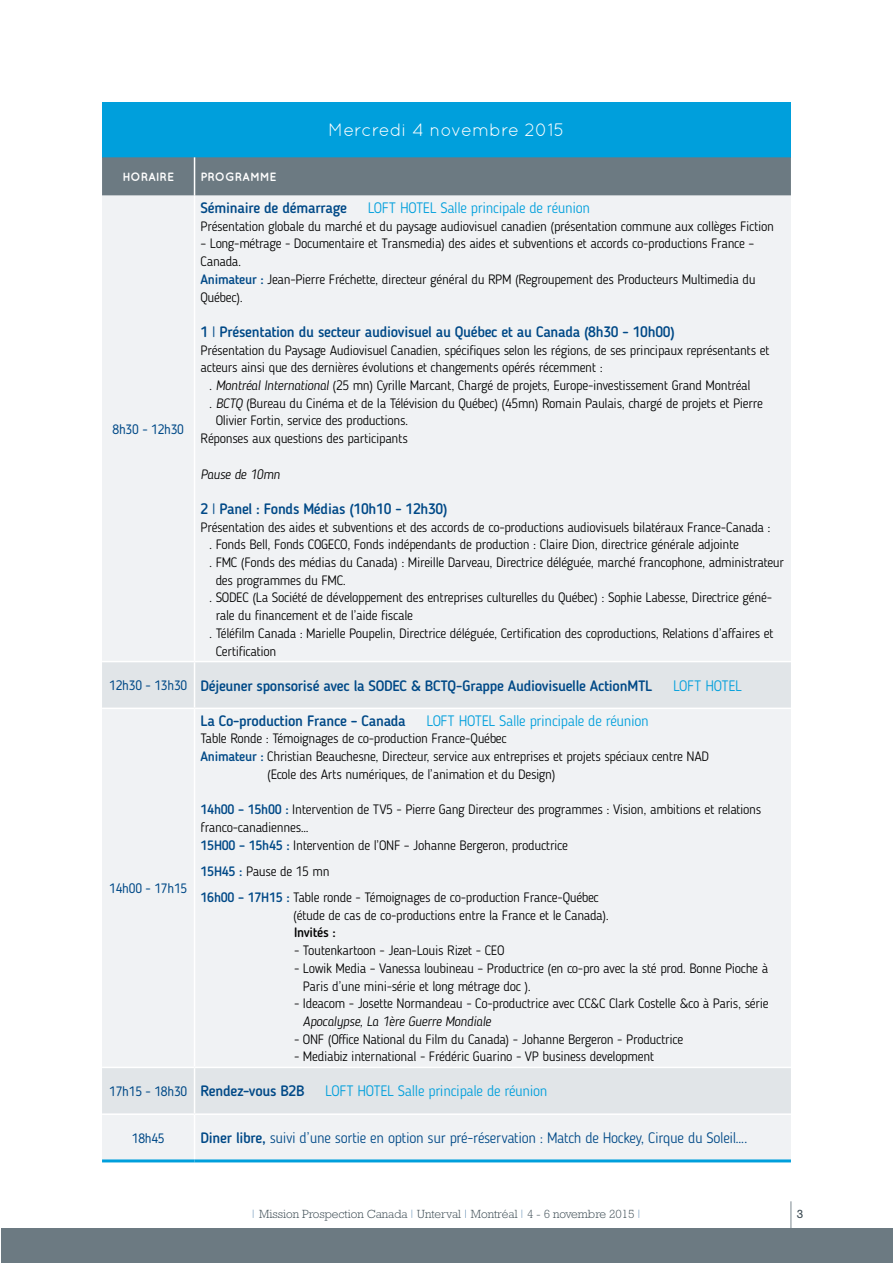
<style>
.page{position:relative;width:893px;height:1263px;background:#fff}
.page>*{position:absolute;margin:0;border:0;box-sizing:border-box;transform-origin:0 0}
.t1{font:18px "Quicksand";color:#fff}
.t2{font:500 15px "Blogger Sans";letter-spacing:-.02em;color:#004987}
.t3{font:300 15px "Blogger Sans";letter-spacing:-.02em;color:#009fdc}
.t4{font:300 15px "Blogger Sans";letter-spacing:-.02em;color:#004987}
.t5{font:300 13.5px/17.7px "Blogger Sans";letter-spacing:-.02em;color:#000}
.t6{font:italic 300 13.5px "Blogger Sans";letter-spacing:-.02em;color:#000}
.t7{font:13.5px "Blogger Sans";letter-spacing:-.02em;color:#004987}
.t8{font:500 13.5px "Blogger Sans";letter-spacing:-.02em;color:#000}
.t9{font:300 12px "Rockwell";color:#3c4b53}
.t10{font:700 12px "Quicksand";color:#fff}
.t11{font:12px "Rockwell";color:#3c4b53}
.s1{font-weight:500;color:#004987}
.s2{font-weight:300}
.s3{font-style:italic}
.s4{font-weight:400;font-size:13.5px}
.s5{font-weight:500}
.s6{font-family:"Quicksand";color:#004987}
</style>
<div class="page">
<hr style="left:790px;top:1201px;width:1px;height:62px;background:#6c7a82">
<div style="left:1px;top:1228px;width:892px;height:35px;background:#6c7a82"></div>
<div style="left:102px;top:102px;width:689px;height:55px;background:#009fdc"></div>
<div style="left:102px;top:157px;width:689px;height:39px;background:#6c7a82"></div>
<div style="left:102px;top:196px;width:689px;height:963px;background:#f0f2f4"></div>
<svg style="left:102px;top:662px;width:689px;height:451px;fill:#f0f2f4"></svg>
<hr style="left:194px;top:157px;width:1px;height:39px;background:#fff">
<hr style="left:194px;top:196px;width:1px;height:465px;background:#fff">
<hr style="left:102px;top:661px;width:93px;height:1px;background:#fff">
<hr style="left:195px;top:661px;width:596px;height:1px;background:#fff">
<hr style="left:194px;top:662px;width:1px;height:46px;background:#fff">
<hr style="left:194px;top:709px;width:1px;height:358px;background:#fff">
<hr style="left:194px;top:1068px;width:1px;height:45px;background:#fff">
<hr style="left:194px;top:1115px;width:1px;height:44px;background:#fff">
<hr style="left:102px;top:708px;width:93px;height:1px;background:#fff">
<hr style="left:195px;top:708px;width:596px;height:1px;background:#fff">
<hr style="left:102px;top:1113px;width:93px;height:2px;background:#fff">
<hr style="left:195px;top:1113px;width:596px;height:2px;background:#fff">
<hr style="left:102px;top:1067px;width:93px;height:1px;background:#fff">
<hr style="left:195px;top:1067px;width:596px;height:1px;background:#fff">
<hr style="left:102px;top:1159px;width:93px;height:3px;background:#009fdc">
<hr style="left:195px;top:1159px;width:596px;height:3px;background:#009fdc">
<p class="t10" style="left:122px;top:170px;width:17px">HORAIRE</p>
<p class="t10" style="left:201px;top:170px;width:77px">PROGRAMM E</p>
<h1 class="t1" style="left:328px;top:119px;width:238px">Mercredi 4 novembre 2015</h1>
<p class="t2" style="left:201px;top:199px;width:148px">Séminaire de démarrage</p>
<p class="t3" style="left:368px;top:199px;width:224px">LOFT HOTEL Salle principale de réunion</p>
<p class="t5" style="left:201px;top:217px;width:575px">Présentation globale du marché et du paysage audiovisuel canadien (présentation commune aux collèges Fiction</p>
<p class="t5" style="left:201px;top:235px;width:557px">– Long-métrage - Documentaire et Transmedia) des aides et subventions et accords co-productions France – Canada.<br><span class="s1">Animateur :</span> Jean-Pierre Fréchette, directeur général du RPM (Regroupement des Producteurs Multimedia du Québec).</p>
<p class="t2" style="left:201px;top:323px;width:476px">1 <span class="s2">I</span> Présentation du secteur audiovisuel au Québec et au Canada (8h30 - 10h00)</p>
<p class="t5" style="left:201px;top:341px;width:571px">Présentation du Paysage Audiovisuel Canadien, spécifiques selon les régions, de ses principaux représentants et acteurs ainsi que des dernières évolutions et changements opérés récemment :</p>
<p class="t5" style="left:209px;top:376px;width:543px">. <span class="s3">Montréal International</span> (25 mn) Cyrille Marcant, Chargé de projets, Europe-investissement Grand Montréal</p>
<p class="t5" style="left:209px;top:394px;width:555px">. <span class="s3">BCTQ</span> (Bureau du Cinéma et de la Télévision du Québec) (45mn) Romain Paulais, chargé de projets et Pierre</p>
<p class="t5" style="left:216px;top:412px;width:194px">Olivier Fortin, service des productions.</p>
<p class="t5" style="left:201px;top:430px;width:209px">Réponses aux questions des participants</p>
<p class="t6" style="left:201px;top:466px;width:81px">Pause de 10mn</p>
<p class="t2" style="left:201px;top:500px;width:249px">2 <span class="s2">I</span> Panel : Fonds Médias (10h10 - 12h30)</p>
<p class="t5" style="left:201px;top:518px;width:572px">Présentation des aides et subventions et des accords de co-productions audiovisuels bilatéraux France-Canada :</p>
<p class="t5" style="left:209px;top:536px;width:532px">. Fonds Bell, Fonds COGECO, Fonds indépendants de production : Claire Dion, directrice générale adjointe</p>
<p class="t5" style="left:209px;top:553px;width:576px">. FMC (Fonds des médias du Canada) : Mireille Darveau, Directrice déléguée, marché francophone, administrateur</p>
<p class="t5" style="left:216px;top:571px;width:132px">des programmes du FMC.</p>
<p class="t5" style="left:209px;top:589px;width:565px">. SODEC (La Société de développement des entreprises culturelles du Québec) : Sophie Labesse, Directrice géné-</p>
<p class="t5" style="left:216px;top:607px;width:199px">rale du financement et de l’aide fiscale</p>
<p class="t5" style="left:209px;top:624px;width:566px">. Téléfilm Canada : Marielle Poupelin, Directrice déléguée, Certification des coproductions, Relations d’affaires et</p>
<p class="t5" style="left:216px;top:642px;width:62px">Certification</p>
<p class="t2" style="left:109px;top:676px;width:544px"><span class="s4">12h30 - 13h30</span> Déjeuner sponsorisé avec la SODEC &amp; BCTQ-Grappe Audiovisuelle ActionMTL</p>
<p class="t3" style="left:673px;top:676px;width:70px">LOFT HOTEL</p>
<p class="t7" style="left:113px;top:421px;width:73px">8h30 - 12h30</p>
<p class="t2" style="left:201px;top:711px;width:207px">La Co-production France – Canada</p>
<p class="t3" style="left:426px;top:711px;width:224px">LOFT HOTEL Salle principale de réunion</p>
<p class="t5" style="left:201px;top:730px;width:308px">Table Ronde : Témoignages de co-production France-Québec</p>
<p class="t5" style="left:201px;top:748px;width:510px"><span class="s1">Animateur :</span> Christian Beauchesne, Directeur, service aux entreprises et projets spéciaux centre NAD</p>
<p class="t5" style="left:267px;top:765px;width:290px">(Ecole des Arts numériques, de l’animation et du Design)</p>
<p class="t5" style="left:201px;top:801px;width:562px"><span class="s1">14h00 – 15h00 :</span> Intervention de TV5 - Pierre Gang Directeur des programmes : Vision, ambitions et relations franco-canadiennes…<br><span class="s1">15H00 – 15h45 :</span> Intervention de l’ONF – Johanne Bergeron, productrice</p>
<p class="t5" style="left:201px;top:858px;width:400px;line-height:26.2px"><span class="s1">15H45 :</span> Pause de 15 mn<br><span class="s1">16h00 – 17H15 :</span> Table ronde - Témoignages de co-production France-Québec</p>
<p class="t5" style="left:293px;top:906px;width:317px">(étude de cas de co-productions entre la France et le Canada).</p>
<p class="t8" style="left:294px;top:925px;width:43px">Invités :</p>
<p class="t5" style="left:294px;top:942px;width:212px">- Toutenkartoon - Jean-Louis Rizet - CEO</p>
<p class="t5" style="left:303px;top:959px;width:467px;text-indent:-9px">- Lowik Media – Vanessa loubineau – Productrice (en co-pro avec la sté prod. Bonne Pioche à<br>Paris d’une mini-série et long métrage doc ).</p>
<p class="t5" style="left:294px;top:995px;width:476px">- Ideacom - Josette Normandeau - Co-productrice avec CC&amp;C Clark Costelle &amp;co à Paris, série</p>
<p class="t6" style="left:303px;top:1013px;width:190px">Apocalypse, La 1ère Guerre Mondiale</p>
<p class="t5" style="left:294px;top:1030px;width:391px">- ONF (Office National du Film du Canada) - Johanne Bergeron - Productrice</p>
<p class="t5" style="left:294px;top:1048px;width:362px">- Mediabiz international - Frédéric Guarino - VP business development</p>
<p class="t2" style="left:109px;top:1082px;width:197px"><span class="s4">17h15 - 18h30</span> Rendez-vous B2B</p>
<p class="t3" style="left:325px;top:1082px;width:224px">LOFT HOTEL Salle principale de réunion</p>
<p class="t7" style="left:132px;top:1130px;width:34px">18h45</p>
<p class="t4" style="left:201px;top:1129px;width:548px"><span class="s5">Diner libre,</span> suivi d’une sortie en option sur pré-réservation : Match de Hockey, Cirque du Soleil….</p>
<p class="t7" style="left:109px;top:880px;width:79px">14h00 - 17h15</p>
<p class="t9" style="left:252px;top:1207px;width:391px"><span class="s6">I</span> Mission Prospection Canada <span class="s6">I</span> Unterval <span class="s6">I</span> Montréal <span class="s6">I</span> 4 - 6 novembre 2015 <span class="s6">I</span></p>
<p class="t11" style="left:797px;top:1207px;width:8px">3</p>
</div>
